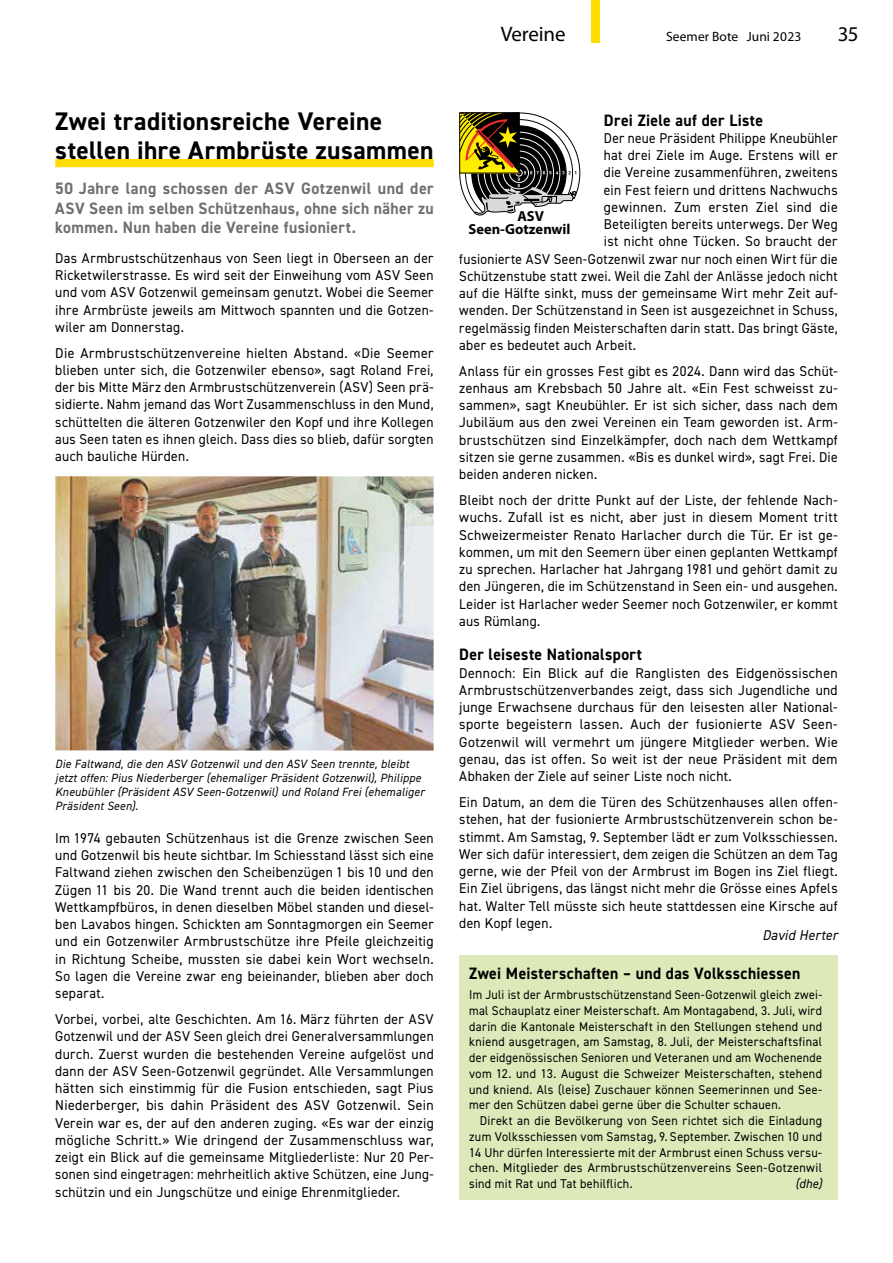
<style>
.page{position:relative;width:893px;height:1263px;background:#fff}
.page>*{position:absolute;margin:0;border:0;box-sizing:border-box;transform-origin:0 0}
.t1{font:700 25.5px/28.5px "DIN2014";letter-spacing:.015em;color:#000}
.t2{font:21px "Myriad Pro";letter-spacing:-.01em;color:#000}
.t3{font:700 16.5px/19.5px "DIN2014";letter-spacing:.025em;color:#706f6f;text-align:justify}
.t4{font:700 16.5px "DIN2014";letter-spacing:.025em;color:#000;scale:.95 1}
.t5{font:700 14.55px/13.5px "Myriad Pro";color:#000}
.t6{font:14.25px/17.2px "DIN2014";letter-spacing:.025em;color:#000;text-align:justify;scale:.95 1}
.t7{font:14.25px/17.2px "DIN2014";letter-spacing:.025em;color:#000;text-align:justify}
.t8{font:14.25px "DIN2014";letter-spacing:.025em;color:#000;scale:.94 1}
.t9{font:14.25px "DIN2014";letter-spacing:.025em;color:#000;scale:.93 1}
.t10{font:14.25px "DIN2014";letter-spacing:.025em;color:#000;scale:.96 1}
.t11{font:italic 14.25px "DIN2014";letter-spacing:.025em;color:#000;scale:.95 1}
.t12{font:13.5px "Myriad Pro";letter-spacing:.005em;color:#000}
.t13{font:12.75px/15.8px "DIN2014";letter-spacing:.03em;color:#000;text-align:justify;scale:.93 1}
.t14{font:12.75px/15.8px "DIN2014";letter-spacing:.03em;color:#000;text-align:justify;scale:.95 1}
.t15{font:italic 12.75px "DIN2014";color:#000;scale:.95 1}
.t16{font:italic 12px/14.2px "DIN2014";letter-spacing:.03em;color:#000;scale:.95 1}
</style>
<div class="page">
<div style="left:591px;top:0;width:9px;height:43px;background:#fd0"></div>
<div style="left:55px;top:159px;width:379px;height:8px;background:#fd0"></div>
<svg style="left:459px;top:113px;width:117px;height:103px"></svg>
<div style="left:459px;top:955px;width:379px;height:244px;background:#dde9b9"></div>
<img style="left:55px;top:476px;width:379px;height:274px">
<h2 class="t2" style="left:501px;top:21px;width:66px">Vereine</h2>
<p class="t12" style="left:666px;top:28px;width:137px">Seemer Bote Juni 2023</p>
<h2 class="t2" style="left:838px;top:21px;width:22px">35</h2>
<h1 class="t1" style="left:55px;top:107px;width:380px">Zwei traditionsreiche Vereine stellen ihre Armbrüste zusammen</h1>
<p class="t3" style="left:55px;top:179px;width:380px">50 Jahre lang schossen der ASV Gotzenwil und der ASV Seen im selben Schützenhaus, ohne sich näher zu kommen. Nun haben die Vereine fusioniert.</p>
<p class="t6" style="left:55px;top:249px;width:400px">Das Armbrustschützenhaus von Seen liegt in Oberseen an der Ricketwilerstrasse. Es wird seit der Einweihung vom ASV Seen und vom ASV Gotzenwil gemeinsam genutzt. Wobei die Seemer ihre Armbrüste jeweils am Mittwoch spannten und die Gotzen&shy;wiler am Donnerstag.</p>
<p class="t7" style="left:55px;top:344px;width:380px">Die Armbrustschützenvereine hielten Abstand. «Die Seemer blieben unter sich, die Gotzenwiler ebenso», sagt Roland Frei, der bis Mitte März den Armbrustschützenverein (ASV) Seen prä&shy;sidierte. Nahm jemand das Wort Zusammenschluss in den Mund, schüttelten die älteren Gotzenwiler den Kopf und ihre Kollegen aus Seen taten es ihnen gleich. Dass dies so blieb, dafür sorgten auch bauliche Hürden.</p>
<p class="t16" style="left:55px;top:756px;width:390px">Die Faltwand, die den ASV Gotzenwil und den ASV Seen trennte, bleibt jetzt offen: Pius Niederberger (ehemaliger Präsident Gotzenwil), Philippe Kneubühler (Präsident ASV Seen-Gotzenwil) und Roland Frei (ehemaliger Präsident Seen).</p>
<p class="t6" style="left:55px;top:829px;width:400px">Im 1974 gebauten Schützenhaus ist die Grenze zwischen Seen und Gotzenwil bis heute sichtbar. Im Schiesstand lässt sich eine Faltwand ziehen zwischen den Scheibenzügen 1 bis 10 und den Zügen 11 bis 20. Die Wand trennt auch die beiden identischen Wettkampfbüros, in denen dieselben Möbel standen und diesel&shy;ben Lavabos hingen. Schickten am Sonntagmorgen ein Seemer und ein Gotzenwiler Armbrustschütze ihre Pfeile gleichzeitig in Richtung Scheibe, mussten sie dabei kein Wort wechseln.<br>So lagen die Vereine zwar eng beieinander, blieben aber doch separat.</p>
<p class="t6" style="left:55px;top:1010px;width:400px">Vorbei, vorbei, alte Geschichten. Am 16. März führten der ASV Gotzenwil und der ASV Seen gleich drei Generalversammlungen durch. Zuerst wurden die bestehenden Vereine aufgelöst und dann der ASV Seen-Gotzenwil gegründet. Alle Versammlungen hätten sich einstimmig für die Fusion entschieden, sagt Pius Niederberger, bis dahin Präsident des ASV Gotzenwil. Sein Verein war es, der auf den anderen zuging. «Es war der einzig mögliche Schritt.» Wie dringend der Zusammenschluss war, zeigt ein Blick auf die gemeinsame Mitgliederliste: Nur 20 Per&shy;sonen sind eingetragen: mehrheitlich aktive Schützen, eine Jung&shy;schützin und ein Jungschütze und einige Ehrenmitglieder.</p>
<p class="t4" style="left:604px;top:109px;width:169px">Drei Ziele auf der Liste</p>
<p class="t9" style="left:604px;top:129px;width:253px">Der neue Präsident Philippe Kneubühler</p>
<p class="t6" style="left:604px;top:146px;width:248px">hat drei Ziele im Auge. Erstens will er</p>
<p class="t6" style="left:604px;top:163px;width:248px">die Vereine zusammenführen, zweitens</p>
<p class="t6" style="left:604px;top:181px;width:248px">ein Fest feiern und drittens Nachwuchs</p>
<p class="t7" style="left:604px;top:198px;width:235px">gewinnen. Zum ersten Ziel sind die</p>
<p class="t6" style="left:604px;top:215px;width:248px">Beteiligten bereits unterwegs. Der Weg</p>
<p class="t10" style="left:604px;top:232px;width:245px">ist nicht ohne Tücken. So braucht der</p>
<p class="t8" style="left:459px;top:250px;width:404px">fusionierte ASV Seen-Gotzenwil zwar nur noch einen Wirt für die</p>
<p class="t8" style="left:459px;top:267px;width:404px">Schützenstube statt zwei. Weil die Zahl der Anlässe jedoch nicht</p>
<p class="t6" style="left:459px;top:284px;width:400px">auf die Hälfte sinkt, muss der gemeinsame Wirt mehr Zeit auf-</p>
<p class="t8" style="left:459px;top:301px;width:404px">wenden. Der Schützenstand in Seen ist ausgezeichnet in Schuss,</p>
<p class="t9" style="left:459px;top:319px;width:408px">regelmässig finden Meisterschaften darin statt. Das bringt Gäste,</p>
<p class="t6" style="left:459px;top:336px;width:188px">aber es bedeutet auch Arbeit.</p>
<p class="t6" style="left:459px;top:362px;width:400px">Anlass für ein grosses Fest gibt es 2024. Dann wird das Schüt&shy;zenhaus am Krebsbach 50 Jahre alt. «Ein Fest schweisst zu&shy;sammen», sagt Kneubühler. Er ist sich sicher, dass nach dem Jubiläum aus den zwei Vereinen ein Team geworden ist. Arm&shy;brustschützen sind Einzelkämpfer, doch nach dem Wettkampf sitzen sie gerne zusammen. «Bis es dunkel wird», sagt Frei. Die beiden anderen nicken.</p>
<p class="t6" style="left:459px;top:491px;width:400px">Bleibt noch der dritte Punkt auf der Liste, der fehlende Nach&shy;wuchs. Zufall ist es nicht, aber just in diesem Moment tritt Schweizermeister Renato Harlacher durch die Tür. Er ist ge&shy;kommen, um mit den Seemern über einen geplanten Wettkampf zu sprechen. Harlacher hat Jahrgang 1981 und gehört damit zu den Jüngeren, die im Schützenstand in Seen ein- und ausgehen.<br>Leider ist Harlacher weder Seemer noch Gotzenwiler, er kommt aus Rümlang.</p>
<p class="t4" style="left:459px;top:644px;width:194px">Der leiseste Nationalsport</p>
<p class="t7" style="left:459px;top:664px;width:380px">Dennoch: Ein Blick auf die Ranglisten des Eidgenössischen Armbrustschützenverbandes zeigt, dass sich Jugendliche und junge Erwachsene durchaus für den leisesten aller National&shy;sporte begeistern lassen. Auch der fusionierte ASV Seen-Gotzenwil will vermehrt um jüngere Mitglieder werben. Wie genau, das ist offen. So weit ist der neue Präsident mit dem Abhaken der Ziele auf seiner Liste noch nicht.</p>
<p class="t6" style="left:459px;top:793px;width:400px">Ein Datum, an dem die Türen des Schützenhauses allen offen&shy;stehen, hat der fusionierte Armbrustschützenverein schon be&shy;stimmt. Am Samstag, 9. September lädt er zum Volksschiessen.<br>Wer sich dafür interessiert, dem zeigen die Schützen an dem Tag gerne, wie der Pfeil von der Armbrust im Bogen ins Ziel fliegt.<br>Ein Ziel übrigens, das längst nicht mehr die Grösse eines Apfels hat. Walter Tell müsste sich heute stattdessen eine Kirsche auf den Kopf legen.</p>
<p class="t11" style="left:762px;top:927px;width:81px">David Herter</p>
<p class="t5" style="left:468px;top:209px;width:104px;text-indent:49px">ASV<br>Seen-Gotzenwil</p>
<p class="t4" style="left:469px;top:962px;width:350px">Zwei Meisterschaften – und das Volksschiessen</p>
<p class="t13" style="left:469px;top:986px;width:381px">Im Juli ist der Armbrustschützenstand Seen-Gotzenwil gleich zwei&shy;mal Schauplatz einer Meisterschaft. Am Montagabend, 3. Juli, wird darin die Kantonale Meisterschaft in den Stellungen stehend und kniend ausgetragen, am Samstag, 8. Juli, der Meisterschaftsfinal der eidgenössischen Senioren und Veteranen und am Wochenende vom 12. und 13. August die Schweizer Meisterschaften, stehend und kniend. Als (leise) Zuschauer können Seemerinnen und See&shy;mer den Schützen dabei gerne über die Schulter schauen.</p>
<p class="t14" style="left:469px;top:1112px;width:373px;text-indent:11px">Direkt an die Bevölkerung von Seen richtet sich die Einladung zum Volksschiessen vom Samstag, 9. September. Zwischen 10 und 14 Uhr dürfen Interessierte mit der Armbrust einen Schuss versu&shy;chen. Mitglieder des Armbrustschützenvereins Seen-Gotzenwil sind mit Rat und Tat behilflich.</p>
<p class="t15" style="left:795px;top:1176px;width:30px">(dhe)</p>
</div>
